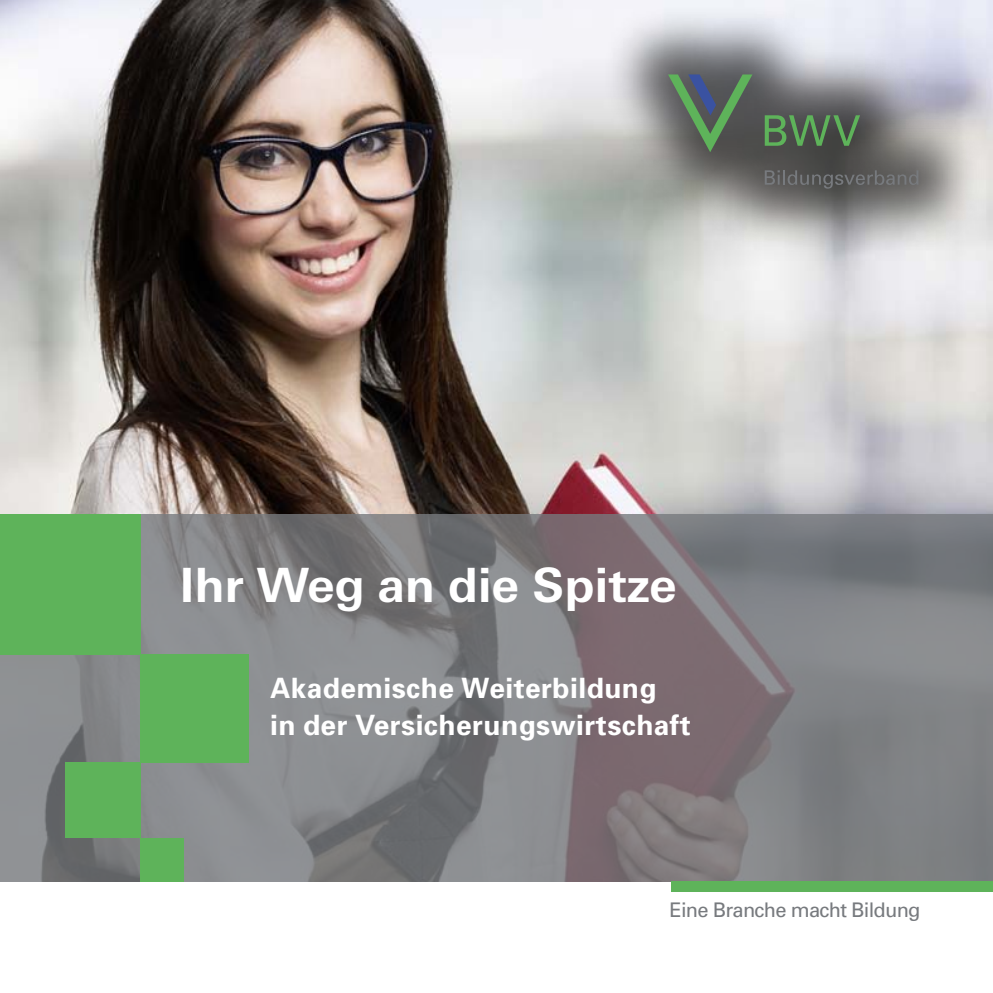
<style>
.page{position:relative;width:993px;height:993px;background:#fff}
.page>*{position:absolute;margin:0;border:0;box-sizing:border-box;transform-origin:0 0}
.t1{font:700 47.25px "LT Univers Basic";letter-spacing:.005em;color:#fff}
.t2{font:700 28px/36.8px "Univers";letter-spacing:.015em;color:#fff}
.t3{font:20.12px "Univers";letter-spacing:-.035em;color:#777a7e}
</style>
<div class="page">
<img style="left:0;top:0;width:992px;height:513px">
<div style="left:601px;top:7px;width:384px;height:248px;background:#000;opacity:.6"></div>
<svg style="left:667px;top:74px;width:85px;height:78px;background:#596c5f"></svg>
<svg style="left:764px;top:115px;width:95px;height:31px;background:#506f4f"></svg>
<svg style="left:764px;top:170px;width:154px;height:18px;background:#5e5e5e"></svg>
<svg style="left:0;top:513px;width:992px;height:368px;background:#807f82"></svg>
<div style="left:670px;top:881px;width:322px;height:10px;background:#5eb35a"></div>
<div style="left:140px;top:837px;width:43px;height:44px;background:#5eb35a"></div>
<div style="left:0;top:513px;width:140px;height:141px;background:#5eb35a"></div>
<div style="left:140px;top:654px;width:108px;height:108px;background:#5eb35a"></div>
<div style="left:65px;top:762px;width:75px;height:75px;background:#5eb35a"></div>
<p class="t1" style="left:179px;top:556px;width:499px">Ihr Weg an die Spitze</p>
<p class="t2" style="left:270px;top:670px;width:422px">Akademische Weiterbildung<br>in der Versicherungswirtschaft</p>
<p class="t3" style="left:669px;top:898px;width:252px">Eine Branche macht Bildung</p>
</div>
